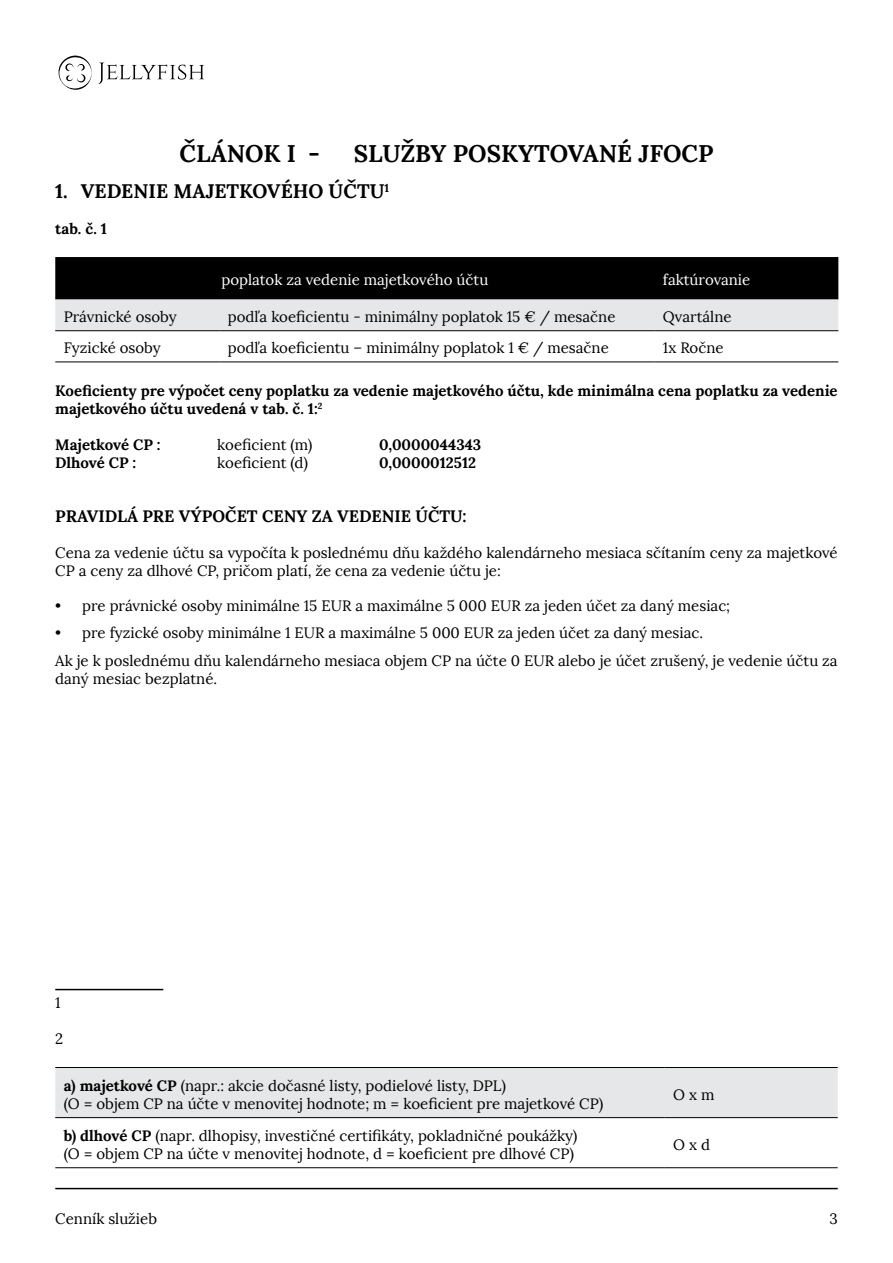
<style>
.page{position:relative;width:893px;height:1263px;background:#fff}
.page>*{position:absolute;margin:0;border:0;box-sizing:border-box;transform-origin:0 0}
.t1{font:700 24px "Lora";color:#000}
.t2{font:700 19.5px "Lora";color:#000}
.t3{font:700 16.5px "Lora";color:#000}
.t4{font:15px/18px "Lora";color:#000}
.t5{font:700 15px/18px "Lora";color:#000}
.t6{font:15px "Lora";color:#fff}
.s1{font-weight:700}
</style>
<div class="page">
<hr style="left:55px;top:1188px;width:783px;height:1px;background:#000">
<svg style="left:58px;top:55px;width:34px;height:35px"></svg>
<svg style="left:98px;top:63px;width:106px;height:21px"></svg>
<svg style="left:55px;top:257px;width:783px;height:73px;background:#606161"></svg>
<hr style="left:55px;top:330px;width:164px;height:1px;background:#000">
<hr style="left:55px;top:361px;width:164px;height:1px;background:#000">
<hr style="left:219px;top:330px;width:435px;height:1px;background:#000">
<hr style="left:219px;top:361px;width:435px;height:1px;background:#000">
<hr style="left:654px;top:361px;width:184px;height:1px;background:#000">
<hr style="left:654px;top:330px;width:184px;height:1px;background:#000">
<hr style="left:55px;top:989px;width:108px;height:1px;background:#000">
<div style="left:55px;top:1068px;width:783px;height:49px;background:#e6e7e8"></div>
<hr style="left:55px;top:1067px;width:610px;height:1px;background:#000">
<hr style="left:665px;top:1067px;width:173px;height:1px;background:#000">
<hr style="left:55px;top:1117px;width:610px;height:1px;background:#000">
<hr style="left:665px;top:1117px;width:173px;height:1px;background:#000">
<hr style="left:55px;top:1167px;width:610px;height:1px;background:#000">
<hr style="left:665px;top:1167px;width:173px;height:1px;background:#000">
<h1 class="t1" style="left:180px;top:138px;width:66px">Článok</h1>
<h1 class="t1" style="left:287px;top:138px;width:35px">I -</h1>
<h1 class="t1" style="left:354px;top:138px;width:361px">SLUŽBY POSKYTOVANÉ JFOCP</h1>
<h2 class="t2" style="left:55px;top:178px;width:335px">1. VEDENIE MAJETKOVÉHO ÚČTU<sup>1</sup></h2>
<p class="t5" style="left:55px;top:220px;width:53px">tab. č. 1</p>
<p class="t6" style="left:221px;top:271px;width:268px">poplatok za vedenie majetkového účtu</p>
<p class="t6" style="left:663px;top:271px;width:89px">faktúrovanie</p>
<p class="t4" style="left:64px;top:308px;width:114px">Právnické osoby</p>
<p class="t4" style="left:228px;top:308px;width:389px">podľa koeficientu - minimálny poplatok 15 € / mesačne</p>
<p class="t4" style="left:663px;top:308px;width:70px">Qvartálne</p>
<p class="t4" style="left:64px;top:339px;width:99px">Fyzické osoby</p>
<p class="t4" style="left:228px;top:339px;width:383px">podľa koeficientu – minimálny poplatok 1 € / mesačne</p>
<p class="t4" style="left:663px;top:339px;width:62px">1x Ročne</p>
<p class="t5" style="left:55px;top:382px;width:784px">Koeficienty pre výpočet ceny poplatku za vedenie majetkového účtu, kde minimálna cena poplatku za vedenie majetkového účtu uvedená v tab. č. 1:<sup>2</sup></p>
<p class="t5" style="left:55px;top:436px;width:107px">Majetkové CP :</p>
<p class="t4" style="left:217px;top:436px;width:97px">koeficient (m)</p>
<p class="t5" style="left:379px;top:436px;width:104px">0,0000044343</p>
<p class="t5" style="left:55px;top:454px;width:83px">Dlhové CP :</p>
<p class="t4" style="left:217px;top:454px;width:92px">koeficient (d)</p>
<p class="t5" style="left:379px;top:454px;width:98px">0,0000012512</p>
<p class="t3" style="left:55px;top:505px;width:413px">PRAVIDLÁ PRE VÝPOČET CENY ZA VEDENIE ÚČTU:</p>
<p class="t4" style="left:55px;top:544px;width:784px">Cena za vedenie účtu sa vypočíta k poslednému dňu každého kalendárneho mesiaca sčítaním ceny za majetkové<br>CP a ceny za dlhové CP, pričom platí, že cena za vedenie účtu je:</p>
<p class="t4" style="left:55px;top:597px;width:676px">• pre právnické osoby minimálne 15 EUR a maximálne 5 000 EUR za jeden účet za daný mesiac;</p>
<p class="t4" style="left:55px;top:618px;width:784px;line-height:28.5px">• pre fyzické osoby minimálne 1 EUR a maximálne 5 000 EUR za jeden účet za daný mesiac.<br>Ak je k poslednému dňu kalendárneho mesiaca objem CP na účte 0 EUR alebo je účet zrušený, je vedenie účtu za</p>
<p class="t4" style="left:55px;top:670px;width:163px">daný mesiac bezplatné.</p>
<p class="t4" style="left:55px;top:994px;width:7px">1</p>
<p class="t4" style="left:55px;top:1030px;width:10px">2</p>
<p class="t4" style="left:64px;top:1077px;width:541px"><span class="s1">a) majetkové CP</span> (napr.: akcie dočasné listy, podielové listy, DPL)<br>(O = objem CP na účte v menovitej hodnote; m = koeficient pre majetkové CP)</p>
<p class="t4" style="left:673px;top:1085px;width:43px">O x m</p>
<p class="t4" style="left:64px;top:1127px;width:515px"><span class="s1">b) dlhové CP</span> (napr. dlhopisy, investičné certifikáty, pokladničné poukážky) (O = objem CP na účte v menovitej hodnote, d = koeficient pre dlhové CP)</p>
<p class="t4" style="left:673px;top:1135px;width:38px">O x d</p>
<p class="t4" style="left:55px;top:1210px;width:103px">Cenník služieb</p>
<p class="t4" style="left:829px;top:1210px;width:10px">3</p>
</div>
